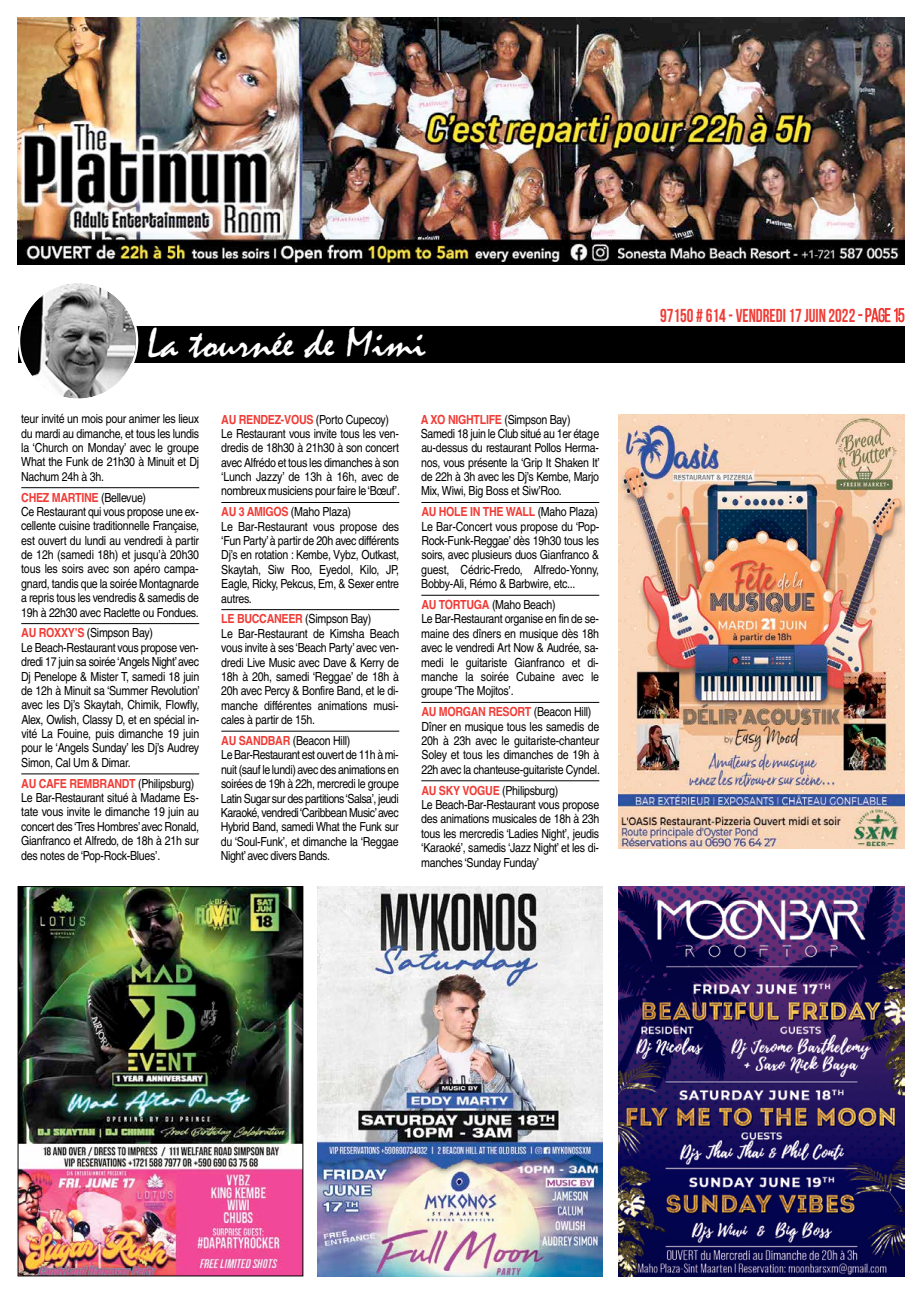
<style>
.page{position:relative;width:922px;height:1294px;background:#fff}
.page>*{position:absolute;margin:0;border:0;box-sizing:border-box;transform-origin:0 0}
.t1{font:42.25px "Mistral";color:#fff;scale:1.07 1}
.t2{font:700 18.75px "Bebas Neue";color:#f03c36;scale:.9 1}
.t3{font:12.5px/14.4px "Helvetica";letter-spacing:-.025em;color:#000;scale:.85 1}
.s1{font-weight:700;color:#f03c36}
.s2{font-weight:400}
</style>
<div class="page">
<img style="left:18px;top:18px;width:886px;height:246px">
<img style="left:317px;top:886px;width:285px;height:390px">
<img style="left:20px;top:888px;width:281px;height:386px">
<div style="left:18px;top:886px;width:285px;height:390px;border:1px solid #000"></div>
<img style="left:618px;top:886px;width:286px;height:390px">
<div style="left:18px;top:326px;width:886px;height:37px;background:#000"></div>
<svg style="left:18px;top:283px;width:120px;height:116px"></svg>
<svg style="left:858px;top:308px;width:46px;height:14px"></svg>
<hr style="left:21px;top:487px;width:178px;height:1px;background:#000">
<hr style="left:21px;top:623px;width:178px;height:1px;background:#000">
<hr style="left:21px;top:773px;width:178px;height:1px;background:#000">
<hr style="left:221px;top:502px;width:178px;height:1px;background:#000">
<hr style="left:221px;top:609px;width:178px;height:1px;background:#000">
<hr style="left:221px;top:730px;width:178px;height:1px;background:#000">
<hr style="left:421px;top:502px;width:178px;height:1px;background:#000">
<hr style="left:421px;top:595px;width:178px;height:1px;background:#000">
<hr style="left:421px;top:702px;width:178px;height:1px;background:#000">
<hr style="left:421px;top:780px;width:178px;height:1px;background:#000">
<img style="left:618px;top:414px;width:286px;height:434px">
<h1 class="t1" style="left:147px;top:320px;width:262px">La tournée de Mimi</h1>
<p class="t3" style="left:21px;top:411px;width:211px;text-align:justify">teur invité un mois pour animer les lieux du mardi au dimanche, et tous les lundis la ‘Church on Monday’ avec le groupe What the Funk de 21h30 à Minuit et Dj Nachum 24h à 3h.</p>
<p class="t3" style="left:21px;top:490px;width:211px"><span class="s1">CHEZ MARTINE</span> (Bellevue)<br>Ce Restaurant qui vous propose une ex&shy;cellente cuisine traditionnelle Française, est ouvert du lundi au vendredi à partir de 12h (samedi 18h) et jusqu’à 20h30 tous les soirs avec son apéro campa&shy;gnard, tandis que la soirée Montagnarde a repris tous les vendredis &amp; samedis de 19h à 22h30 avec Raclette ou Fondues.</p>
<p class="t3" style="left:21px;top:625px;width:212px"><span class="s1">AU ROXXY’S</span> (Simpson Bay)<br>Le Beach-Restaurant vous propose ven&shy;dredi 17 juin sa soirée‘Angels Night’avec Dj Penelope &amp; Mister T, samedi 18 juin de 12h à Minuit sa ‘Summer Revolution’ avec les Dj’s Skaytah, Chimik, Flowfly, Alex, Owlish, Classy D, et en spécial in&shy;vité La Fouine, puis dimanche 19 juin pour le ‘Angels Sunday’ les Dj’s Audrey Simon, Cal Um &amp; Dimar.</p>
<p class="t3" style="left:21px;top:776px;width:211px"><span class="s1">AU CAFE REMBRANDT</span> (Philipsburg)<br>Le Bar-Restaurant situé à Madame Es&shy;tate vous invite le dimanche 19 juin au concert des‘Tres Hombres’avec Ronald, Gianfranco et Alfredo, de 18h à 21h sur des notes de ‘Pop-Rock-Blues’.</p>
<p class="t3" style="left:221px;top:412px;width:212px"><span class="s1">AU RENDEZ-VOUS</span> (Porto Cupecoy)<br>Le Restaurant vous invite tous les ven&shy;dredis de 18h30 à 21h30 à son concert avec Alfrédo et tous les dimanches à son ‘Lunch Jazzy’ de 13h à 16h, avec de nombreux musiciens pour faire le‘Bœuf’.</p>
<p class="t3" style="left:221px;top:504px;width:211px"><span class="s1">AU 3 AMIGOS</span> (Maho Plaza)<br>Le Bar-Restaurant vous propose des ‘Fun Party’à partir de 20h avec différents<br>Dj’s en rotation : Kembe, Vybz, Outkast,<br>Skaytah, Siw Roo, Eyedol, Kilo, JP,<br>Eagle, Ricky, Pekcus, Em, &amp; Sexer entre autres.</p>
<p class="t3" style="left:221px;top:612px;width:211px"><span class="s1">LE BUCCANEER</span> (Simpson Bay)<br>Le Bar-Restaurant de Kimsha Beach vous invite à ses ‘Beach Party’avec ven&shy;dredi Live Music avec Dave &amp; Kerry de 18h à 20h, samedi ‘Reggae’ de 18h à 20h avec Percy &amp; Bonfire Band, et le di&shy;manche différentes animations musi&shy;cales à partir de 15h.</p>
<p class="t3" style="left:221px;top:733px;width:211px"><span class="s1">AU SANDBAR</span> (Beacon Hill)<br>Le Bar-Restaurant est ouvert de 11h à mi&shy;nuit (sauf le lundi) avec des animations en soirées de 19h à 22h, mercredi le groupe Latin Sugar sur des partitions‘Salsa’, jeudi Karaoké, vendredi‘Caribbean Music’avec Hybrid Band, samedi What the Funk sur du ‘Soul-Funk’, et dimanche la ‘Reggae Night’ avec divers Bands.</p>
<p class="t3" style="left:420px;top:412px;width:212px"><span class="s1">A XO NIGHTLIFE</span> (Simpson Bay)<br>Samedi 18 juin le Club situé au 1er étage au-dessus du restaurant Pollos Herma&shy;nos, vous présente la ‘Grip It Shaken It’ de 22h à 3h avec les Dj’s Kembe, Marjo Mix, Wiwi, Big Boss et Siw’Roo.</p>
<p class="t3" style="left:421px;top:504px;width:211px;text-align:justify"><span class="s1">AU HOLE IN THE WALL</span> (Maho Plaza)<br>Le Bar-Concert vous propose du ‘Pop-Rock-Funk-Reggae’ dès 19h30 tous les soirs, avec plusieurs duos Gianfranco &amp; guest, Cédric-Fredo, Alfredo-Yonny, Bobby-Ali, Rémo &amp; Barbwire, etc...</p>
<p class="t3" style="left:421px;top:597px;width:211px"><span class="s1">AU TORTUGA</span> (Maho Beach)<br>Le Bar-Restaurant organise en fin de se&shy;maine des dîners en musique dès 18h avec le vendredi Art Now &amp; Audrée, sa&shy;medi le guitariste Gianfranco et di&shy;manche la soirée Cubaine avec le groupe ‘The Mojitos’.</p>
<p class="t3" style="left:421px;top:704px;width:211px"><span class="s1">AU MORGAN RESORT</span> (Beacon Hill)<br>Dîner en musique tous les samedis de 20h à 23h avec le guitariste-chanteur Soley et tous les dimanches de 19h à 22h avec la chanteuse-guitariste Cyndel.</p>
<p class="t3" style="left:421px;top:783px;width:211px"><span class="s1">AU SKY VOGUE</span> (Philipsburg)<br>Le Beach-Bar-Restaurant vous propose des animations musicales de 18h à 23h tous les mercredis ‘Ladies Night’, jeudis ‘Karaoké’, samedis ‘Jazz Night’ et les di&shy;manches ‘Sunday Funday’</p>
<h2 class="t2" style="left:660px;top:305px;width:273px">97150 # 614 - VENDREDI 17 juin 2022 <span class="s2">- page 15</span></h2>
</div>
